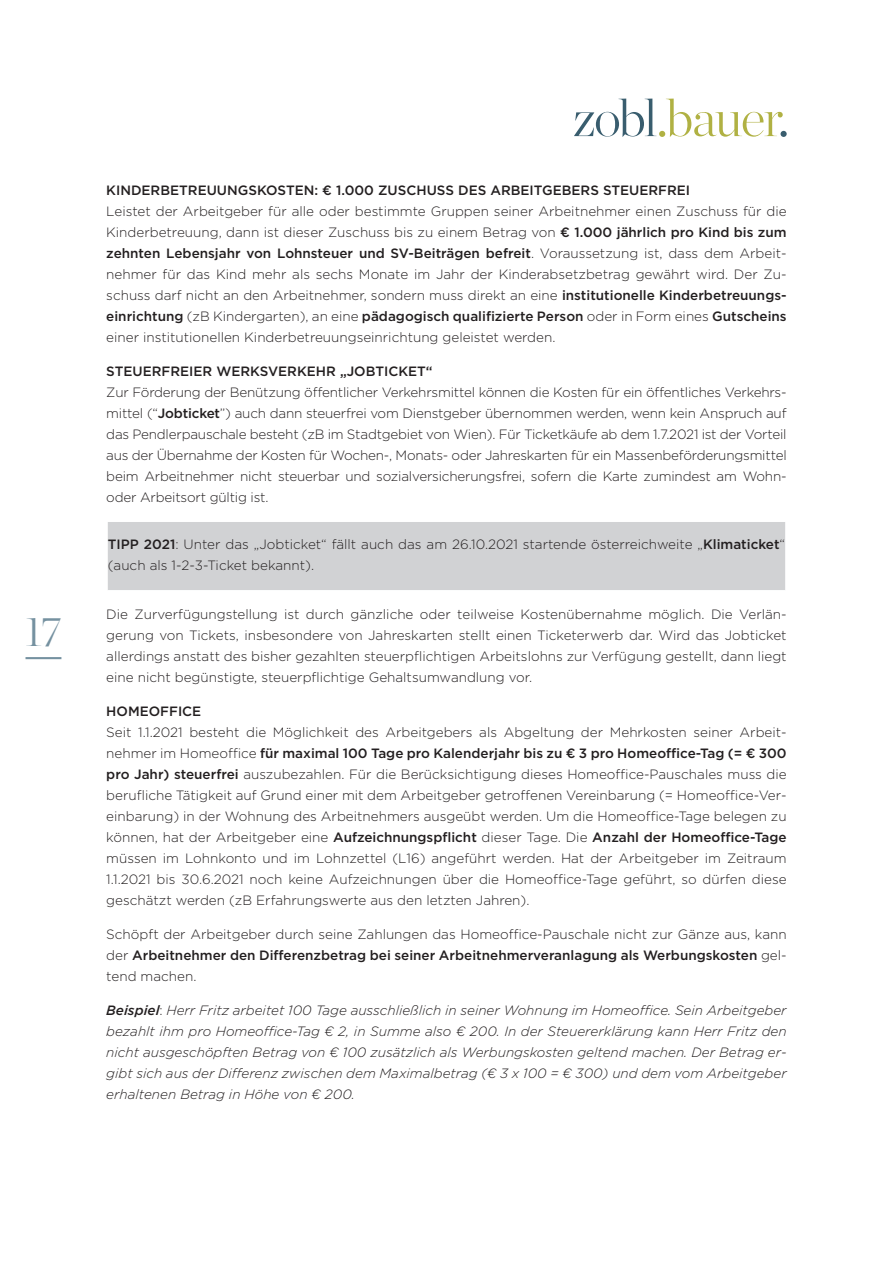
<style>
.page{position:relative;width:893px;height:1263px;background:#fff}
.page>*{position:absolute;margin:0;border:0;box-sizing:border-box;transform-origin:0 0}
.t1{font:200 42px "Chronicle Display";color:#7591a0}
.Copy_Abstand_7{font:300 13.5px/21px "Gotham";color:#231f20;text-align:justify}
.Copy_Abstand_7-2{font:italic 300 13.5px/21px "Gotham";color:#231f20;text-align:justify}
.Zwischenheadline{font:500 13.5px "Gotham";color:#231f20}
.s1{font-weight:500}
.s2{font-style:normal}
</style>
<div class="page">
<svg style="left:574px;top:99px;width:209px;height:38px"></svg>
<div style="left:780px;top:131px;width:7px;height:6px;background:#395d6e;border-radius:50%"></div>
<hr style="left:26px;top:657px;width:35px;height:2px;background:#7591a0">
<div style="left:107px;top:521px;width:679px;height:70px;background:#d1d2d4"></div>
<hr style="left:106px;top:520px;width:681px;height:2px;background:#fff">
<hr style="left:106px;top:522px;width:2px;height:68px;background:#fff">
<hr style="left:785px;top:522px;width:2px;height:68px;background:#fff">
<hr style="left:106px;top:590px;width:681px;height:1px;background:#fff">
<h1 class="t1" style="left:26px;top:600px;width:37px">17</h1>
<p class="Zwischenheadline" style="left:106px;top:181px;width:585px">KINDERBETREUUNGSKOSTEN: € 1.000 ZUSCHUSS DES ARBEITGEBERS STEUERFREI</p>
<p class="Copy_Abstand_7" style="left:106px;top:200px;width:682px">Leistet der Arbeitgeber für alle oder bestimmte Gruppen seiner Arbeitnehmer einen Zuschuss für die Kinderbetreuung, dann ist dieser Zuschuss bis zu einem Betrag von <span class="s1">€ 1.000 jährlich pro Kind bis zum zehnten Lebensjahr von Lohnsteuer und SV-Beiträgen befreit</span>. Voraussetzung ist, dass dem Arbeit&shy;nehmer für das Kind mehr als sechs Monate im Jahr der Kinderabsetzbetrag gewährt wird. Der Zu&shy;schuss darf nicht an den Arbeitnehmer, sondern muss direkt an eine <span class="s1">institutionelle Kinderbetreuungs&shy;einrichtung</span> (zB Kindergarten), an eine <span class="s1">pädagogisch qualifizierte Person</span> oder in Form eines <span class="s1">Gutscheins </span>einer institutionellen Kinderbetreuungseinrichtung geleistet werden.</p>
<p class="Zwischenheadline" style="left:106px;top:362px;width:328px">STEUERFREIER WERKSVERKEHR „JOBTICKET“</p>
<p class="Copy_Abstand_7" style="left:106px;top:381px;width:682px">Zur Förderung der Benützung öffentlicher Verkehrsmittel können die Kosten für ein öffentliches Verkehrs&shy;mittel (“<span class="s1">Jobticket</span>”) auch dann steuerfrei vom Dienstgeber übernommen werden, wenn kein Anspruch auf das Pendlerpauschale besteht (zB im Stadtgebiet von Wien). Für Ticketkäufe ab dem 1.7.2021 ist der Vorteil aus der Übernahme der Kosten für Wochen-, Monats- oder Jahreskarten für ein Massenbeförderungsmittel beim Arbeitnehmer nicht steuerbar und sozialversicherungsfrei, sofern die Karte zumindest am Wohn&shy;oder Arbeitsort gültig ist.</p>
<p class="Copy_Abstand_7" style="left:108px;top:533px;width:679px"><span class="s1">TIPP 2021</span>: Unter das „Jobticket“ fällt auch das am 26.10.2021 startende österreichweite „<span class="s1">Klimaticket</span>“ (auch als 1-2-3-Ticket bekannt).</p>
<p class="Copy_Abstand_7" style="left:106px;top:604px;width:682px">Die Zurverfügungstellung ist durch gänzliche oder teilweise Kostenübernahme möglich. Die Verlän&shy;gerung von Tickets, insbesondere von Jahreskarten stellt einen Ticketerwerb dar. Wird das Jobticket allerdings anstatt des bisher gezahlten steuerpflichtigen Arbeitslohns zur Verfügung gestellt, dann liegt eine nicht begünstigte, steuerpflichtige Gehaltsumwandlung vor.</p>
<p class="Zwischenheadline" style="left:106px;top:702px;width:96px">HOMEOFFICE</p>
<p class="Copy_Abstand_7" style="left:106px;top:721px;width:682px">Seit 1.1.2021 besteht die Möglichkeit des Arbeitgebers als Abgeltung der Mehrkosten seiner Arbeit&shy;nehmer im Homeoffice <span class="s1">für maximal 100 Tage pro Kalenderjahr bis zu € 3 pro Homeoffice-Tag (= € 300 pro Jahr) steuerfrei</span> auszubezahlen. Für die Berücksichtigung dieses Homeoffice-Pauschales muss die berufliche Tätigkeit auf Grund einer mit dem Arbeitgeber getroffenen Vereinbarung (= Homeoffice-Ver&shy;einbarung) in der Wohnung des Arbeitnehmers ausgeübt werden. Um die Homeoffice-Tage belegen zu können, hat der Arbeitgeber eine <span class="s1">Aufzeichnungspflicht</span> dieser Tage. Die <span class="s1">Anzahl der Homeoffice-Tage </span>müssen im Lohnkonto und im Lohnzettel (L16) angeführt werden. Hat der Arbeitgeber im Zeitraum 1.1.2021 bis 30.6.2021 noch keine Aufzeichnungen über die Homeoffice-Tage geführt, so dürfen diese geschätzt werden (zB Erfahrungswerte aus den letzten Jahren).</p>
<p class="Copy_Abstand_7" style="left:106px;top:923px;width:682px">Schöpft der Arbeitgeber durch seine Zahlungen das Homeoffice-Pauschale nicht zur Gänze aus, kann der <span class="s1">Arbeitnehmer den Differenzbetrag bei seiner Arbeitnehmerveranlagung als Werbungskosten</span> gel&shy;tend machen.</p>
<p class="Copy_Abstand_7-2" style="left:106px;top:999px;width:682px"><span class="s1">Beispiel</span><span class="s2">:</span> Herr Fritz arbeitet 100 Tage ausschließlich in seiner Wohnung im Homeoffice. Sein Arbeitgeber bezahlt ihm pro Homeoffice-Tag € 2, in Summe also € 200. In der Steuererklärung kann Herr Fritz den nicht ausgeschöpften Betrag von € 100 zusätzlich als Werbungskosten geltend machen. Der Betrag er&shy;gibt sich aus der Differenz zwischen dem Maximalbetrag (€ 3 x 100 = € 300) und dem vom Arbeitgeber erhaltenen Betrag in Höhe von € 200.</p>
</div>
